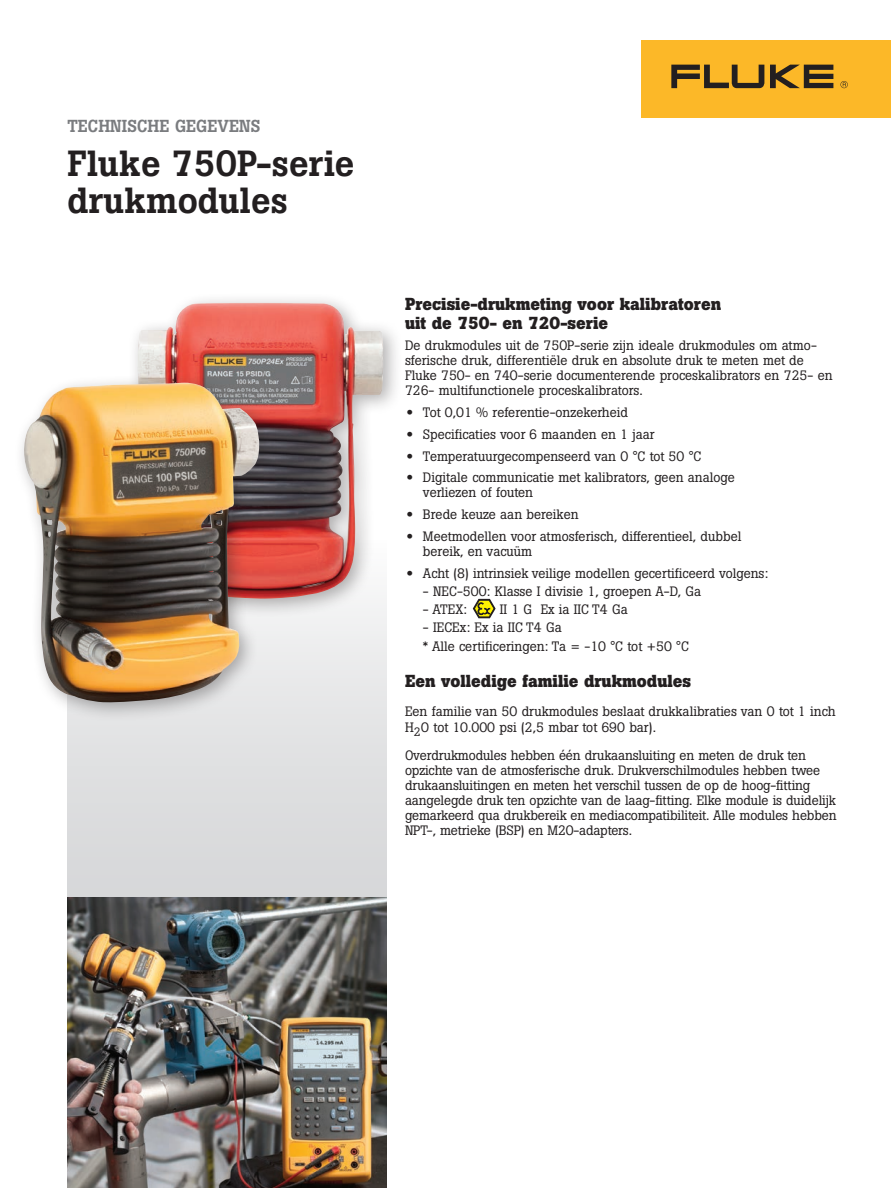
<style>
.page{position:relative;width:891px;height:1188px;background:#fff}
.page>*{position:absolute;margin:0;border:0;box-sizing:border-box;transform-origin:0 0}
.t1{font:500 36px/37.5px "Boton Pro";color:#231f20}
.t2{font:700 17.25px/18.8px "Boton Pro";color:#231f20}
.t3{font:500 17.25px "Boton Pro";color:#7a7c7f}
.t4{font:13.5px/15px "Boton Pro";color:#231f20}
.s1{font-family:"Helvetica Neue LT Std";font-weight:500;font-stretch:expanded}
</style>
<div class="page">
<div style="left:68px;top:540px;width:319px;height:648px;background:linear-gradient(to right,#dbdcdd,#e2e2e3)"></div>
<svg style="left:473px;top:599px;width:22px;height:19px"></svg>
<div style="left:641px;top:40px;width:250px;height:78px;background:#fcb828"></div>
<svg style="left:671px;top:65px;width:162px;height:23px"></svg>
<svg style="left:840px;top:81px;width:8px;height:7px"></svg>
<div style="left:116px;top:292px;width:287px;height:327px;background:#231f20;opacity:.35"></div>
<img style="left:127px;top:303px;width:256px;height:296px">
<div style="left:14px;top:372px;width:265px;height:350px;background:#231f20;opacity:.35"></div>
<img style="left:24px;top:383px;width:237px;height:320px">
<img style="left:68px;top:897px;width:319px;height:291px">
<p class="t3" style="left:68px;top:115px;width:195px">TECHNISCHE GEGEVENS</p>
<h1 class="t1" style="left:68px;top:144px;width:288px">Fluke 750P-serie drukmodules</h1>
<p class="t2" style="left:405px;top:295px;width:318px">Precisie-drukmeting voor kalibratoren uit de 750- en 720-serie</p>
<p class="t4" style="left:405px;top:338px;width:429px">De drukmodules uit de 750P-serie zijn ideale drukmodules om atmo&shy;sferische druk, differentiële druk en absolute druk te meten met de Fluke 750- en 740-serie documenterende proceskalibrators en 725- en 726- multifunctionele proceskalibrators.</p>
<p class="t4" style="left:406px;top:405px;width:223px"><span class="s1">•</span> Tot 0,01 % referentie-onzekerheid</p>
<p class="t4" style="left:406px;top:427px;width:250px"><span class="s1">•</span> Specificaties voor 6 maanden en 1 jaar</p>
<p class="t4" style="left:406px;top:448px;width:296px"><span class="s1">•</span> Temperatuurgecompenseerd van 0 °C tot 50 °C</p>
<p class="t4" style="left:423px;top:470px;width:313px;text-indent:-16px"><span class="s1">•</span> Digitale communicatie met kalibrators, geen analoge verliezen of fouten</p>
<p class="t4" style="left:406px;top:507px;width:174px"><span class="s1">•</span> Brede keuze aan bereiken</p>
<p class="t4" style="left:423px;top:529px;width:320px;text-indent:-16px"><span class="s1">•</span> Meetmodellen voor atmosferisch, differentieel, dubbel bereik, en vacuüm</p>
<p class="t4" style="left:406px;top:565px;width:363px"><span class="s1">•</span> Acht (8) intrinsiek veilige modellen gecertificeerd volgens:</p>
<p class="t4" style="left:423px;top:584px;width:280px">- NEC-500: Klasse I divisie 1, groepen A-D, Ga</p>
<p class="t4" style="left:423px;top:602px;width:46px">- ATEX:</p>
<p class="t4" style="left:500px;top:602px;width:130px">II 1 G Ex ia IIC T4 Ga</p>
<p class="t4" style="left:423px;top:618px;width:267px;line-height:19px">- IECEx: Ex ia IIC T4 Ga<br>* Alle certificeringen: Ta = -10 °C tot +50 °C</p>
<p class="t2" style="left:405px;top:672px;width:288px">Een volledige familie drukmodules</p>
<p class="t4" style="left:405px;top:703px;width:432px;line-height:15.8px">Een familie van 50 drukmodules beslaat drukkalibraties van 0 tot 1 inch<br>H<sub>2</sub>O tot 10.000 psi (2,5 mbar tot 690 bar).</p>
<p class="t4" style="left:405px;top:748px;width:433px">Overdrukmodules hebben één drukaansluiting en meten de druk ten opzichte van de atmosferische druk. Drukverschilmodules hebben twee drukaansluitingen en meten het verschil tussen de op de hoog-fitting aangelegde druk ten opzichte van de laag-fitting. Elke module is duidelijk gemarkeerd qua drukbereik en mediacompatibiliteit. Alle modules hebben NPT-, metrieke (BSP) en M20-adapters.</p>
</div>
